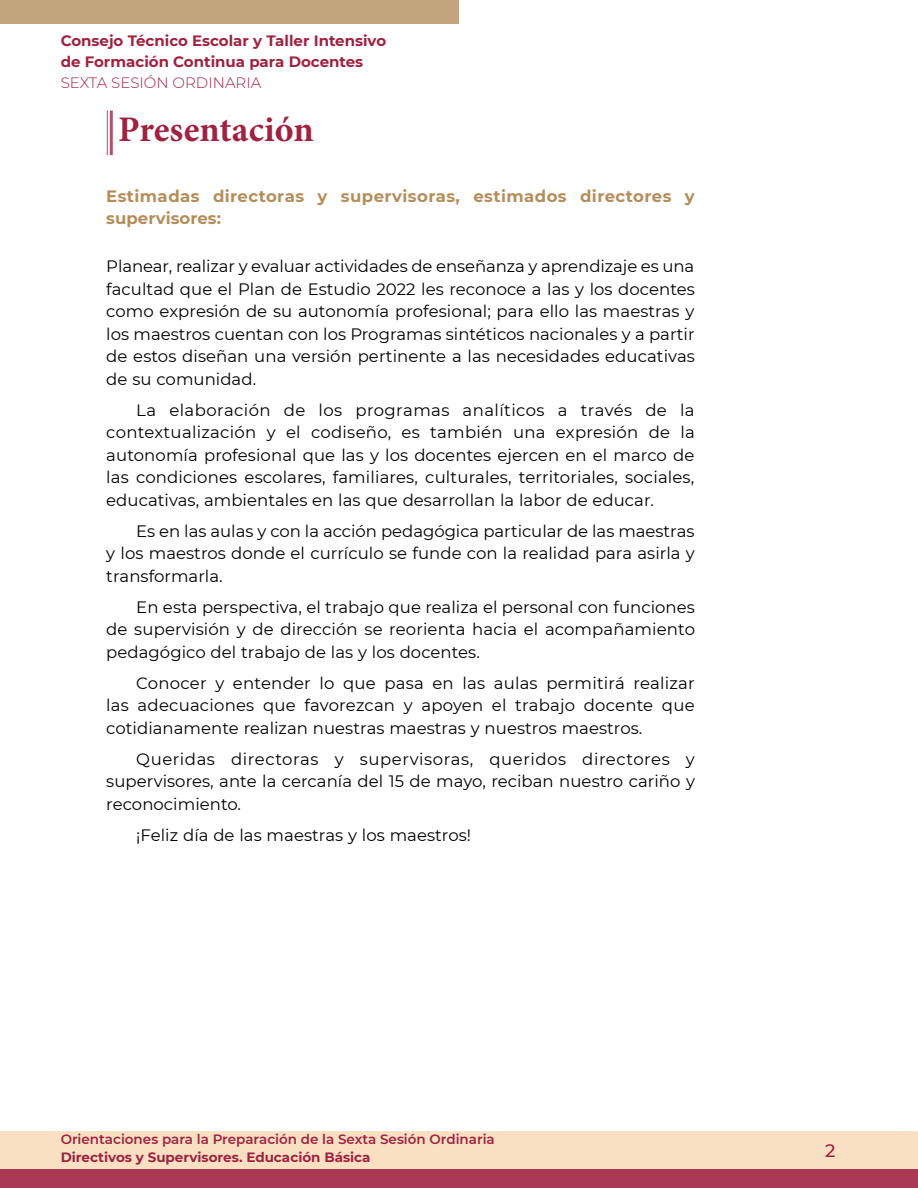
<style>
.page{position:relative;width:918px;height:1188px;background:#fff}
.page>*{position:absolute;margin:0;border:0;box-sizing:border-box;transform-origin:0 0}
.t1{font:700 36px "Minion Pro";color:#9f2241}
.t2{font:500 18px "Montserrat";color:#9f2241}
.t3{font:16.5px/22.5px "Montserrat";letter-spacing:.005em;color:#000;text-align:justify}
.t4{font:700 16.5px/22.5px "Montserrat";letter-spacing:.025em;color:#b38e5d}
.t5{font:700 15px/21px "Montserrat";color:#9f2241}
.t6{font:300 15px "Montserrat";color:#9f2241}
.t7{font:600 13.5px "Montserrat";color:#9f2241}
.t8{font:700 13.5px "Montserrat";color:#9f2241}
</style>
<div class="page">
<div style="left:0;top:1131px;width:918px;height:38px;background:#f9e0c3"></div>
<div style="left:0;top:0;width:459px;height:24px;background:#c2a47d"></div>
<div style="left:0;top:1169px;width:918px;height:19px;background:#a93854"></div>
<hr style="left:107px;top:111px;width:1px;height:44px;background:#b24e67">
<hr style="left:110px;top:111px;width:3px;height:44px;background:#b24e67">
<p class="t5" style="left:61px;top:30px;width:327px">Consejo Técnico Escolar y Taller Intensivo de Formación Continua para Docentes</p>
<p class="t6" style="left:61px;top:73px;width:202px">SEXTA SESIÓN ORDINARIA</p>
<h1 class="t1" style="left:118px;top:104px;width:197px">Presentación</h1>
<p class="t4" style="left:106px;top:184px;width:590px">Estimadas directoras y supervisoras, estimados directores y supervisores:</p>
<p class="t3" style="left:106px;top:255px;width:590px">Planear, realizar y evaluar actividades de enseñanza y aprendizaje es una facultad que el Plan de Estudio 2022 les reconoce a las y los docentes como expresión de su autonomía profesional; para ello las maestras y los maestros cuentan con los Programas sintéticos nacionales y a partir de estos diseñan una versión pertinente a las necesidades educativas de su comunidad.</p>
<p class="t3" style="left:106px;top:398px;width:590px;text-indent:30px">La elaboración de los programas analíticos a través de la contextualización y el codiseño, es también una expresión de la autonomía profesional que las y los docentes ejercen en el marco de las condiciones escolares, familiares, culturales, territoriales, sociales, educativas, ambientales en las que desarrollan la labor de educar.</p>
<p class="t3" style="left:106px;top:519px;width:590px;text-indent:30px">Es en las aulas y con la acción pedagógica particular de las maestras y los maestros donde el currículo se funde con la realidad para asirla y transformarla.</p>
<p class="t3" style="left:106px;top:595px;width:590px;text-indent:30px">En esta perspectiva, el trabajo que realiza el personal con funciones de supervisión y de dirección se reorienta hacia el acompañamiento pedagógico del trabajo de las y los docentes.</p>
<p class="t3" style="left:106px;top:671px;width:590px;text-indent:30px">Conocer y entender lo que pasa en las aulas permitirá realizar las adecuaciones que favorezcan y apoyen el trabajo docente que cotidianamente realizan nuestras maestras y nuestros maestros.</p>
<p class="t3" style="left:106px;top:747px;width:590px;text-indent:30px">Queridas directoras y supervisoras, queridos directores y supervisores, ante la cercanía del 15 de mayo, reciban nuestro cariño y reconocimiento.</p>
<p class="t3" style="left:136px;top:823px;width:336px">¡Feliz día de las maestras y los maestros!</p>
<p class="t7" style="left:61px;top:1130px;width:436px">Orientaciones para la Preparación de la Sexta Sesión Ordinaria</p>
<p class="t8" style="left:61px;top:1148px;width:311px">Directivos y Supervisores. Educación Básica</p>
<p class="t2" style="left:825px;top:1138px;width:12px">2</p>
</div>
